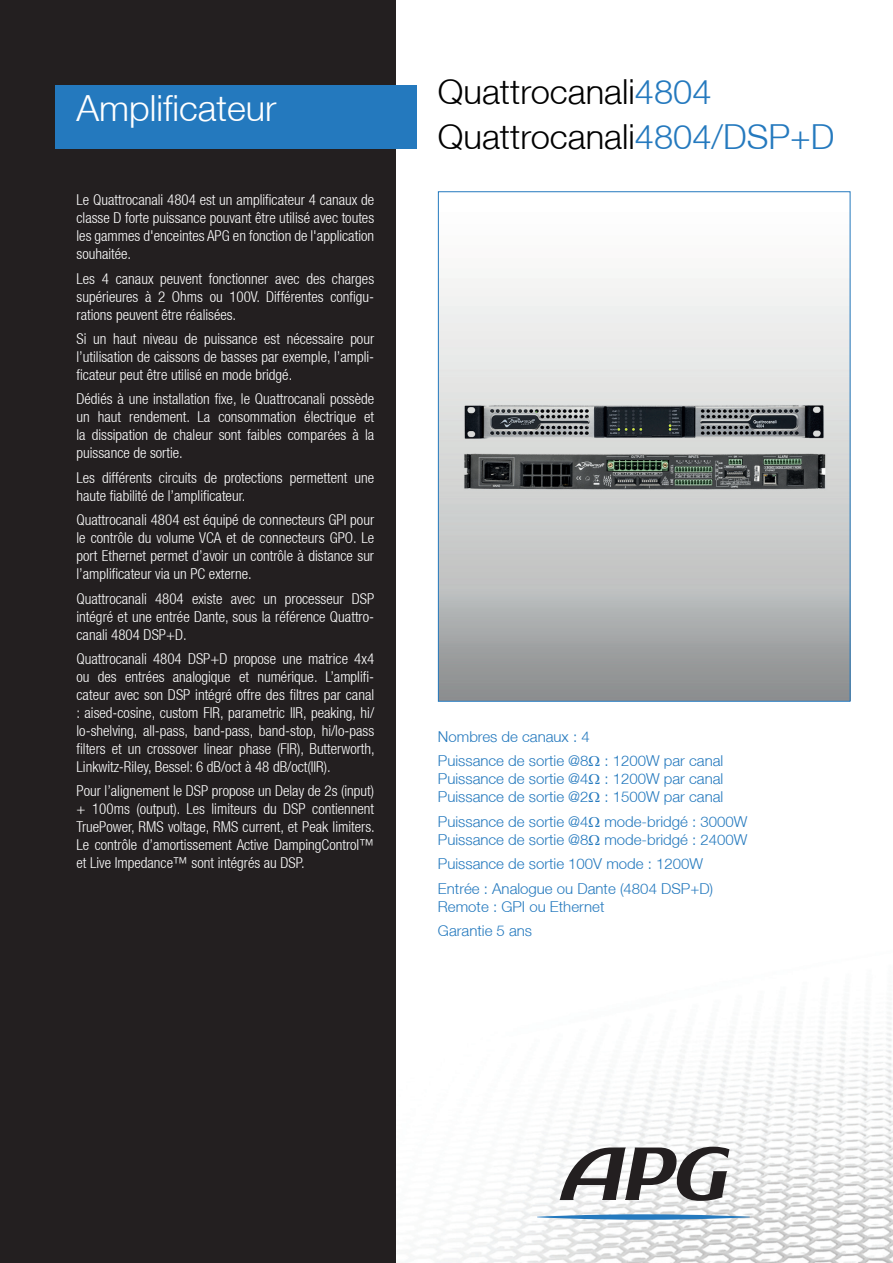
<style>
.page{position:relative;width:893px;height:1263px;background:#fff}
.page>*{position:absolute;margin:0;border:0;box-sizing:border-box;transform-origin:0 0}
.t1{font:300 36px "Helvetica Neue LT";color:#fff}
.t2{font:300 34.5px/45px "Helvetica Neue LT";color:#000}
.t3{font:300 condensed 15px/18px "Helvetica Neue LT";color:#fff;text-align:justify}
.t4{font:300 15px/24.3px "Helvetica Neue LT";color:#2479be}
.s1{color:#2479be}
</style>
<div class="page">
<img style="left:395px;top:808px;width:498px;height:455px">
<div style="left:0;top:0;width:395px;height:1263px;background:#231f20"></div>
<div style="left:55px;top:85px;width:362px;height:64px;background:#2479be"></div>
<svg style="left:560px;top:1147px;width:169px;height:54px"></svg>
<svg style="left:537px;top:1214px;width:213px;height:6px"></svg>
<img style="left:440px;top:278px;width:408px;height:422px">
<svg style="left:589px;top:816px;width:11px;height:11px"></svg>
<svg style="left:589px;top:834px;width:11px;height:11px"></svg>
<h1 class="t1" style="left:77px;top:87px;width:202px">Amplificateur</h1>
<p class="t3" style="left:77px;top:191px;width:299px">Le Quattrocanali 4804 est un amplificateur 4 canaux de classe D forte puissance pouvant être utilisé avec toutes les gammes d'enceintes APG en fonction de l'application souhaitée.</p>
<p class="t3" style="left:77px;top:269px;width:299px">Les 4 canaux peuvent fonctionner avec des charges supérieures à 2 Ohms ou 100V. Différentes configu&shy;rations peuvent être réalisées.</p>
<p class="t3" style="left:77px;top:330px;width:299px">Si un haut niveau de puissance est nécessaire pour l’utilisation de caissons de basses par exemple, l’ampli&shy;ficateur peut être utilisé en mode bridgé.</p>
<p class="t3" style="left:77px;top:390px;width:299px">Dédiés à une installation fixe, le Quattrocanali possède un haut rendement. La consommation électrique et la dissipation de chaleur sont faibles comparées à la puissance de sortie.</p>
<p class="t3" style="left:77px;top:468px;width:299px">Les différents circuits de protections permettent une haute fiabilité de l’amplificateur.</p>
<p class="t3" style="left:77px;top:511px;width:299px">Quattrocanali 4804 est équipé de connecteurs GPI pour le contrôle du volume VCA et de connecteurs GPO. Le port Ethernet permet d’avoir un contrôle à distance sur l’amplificateur via un PC externe.</p>
<p class="t3" style="left:77px;top:589px;width:299px">Quattrocanali 4804 existe avec un processeur DSP intégré et une entrée Dante, sous la référence Quattro&shy;canali 4804 DSP+D.</p>
<p class="t3" style="left:77px;top:649px;width:300px">Quattrocanali 4804 DSP+D propose une matrice 4x4 ou des entrées analogique et numérique. L’amplifi&shy;cateur avec son DSP intégré offre des filtres par canal : aised-cosine, custom FIR, parametric IIR, peaking, hi/ lo-shelving, all-pass, band-pass, band-stop, hi/lo-pass filters et un crossover linear phase (FIR), Butterworth, Linkwitz-Riley, Bessel: 6 dB/oct à 48 dB/oct(IIR).</p>
<p class="t3" style="left:77px;top:782px;width:300px">Pour l’alignement le DSP propose un Delay de 2s (input) + 100ms (output). Les limiteurs du DSP contiennent TruePower, RMS voltage, RMS current, et Peak limiters.<br>Le contrôle d’amortissement Active DampingControl™ et Live Impedance™ sont intégrés au DSP.</p>
<h2 class="t2" style="left:438px;top:69px;width:398px">Quattrocanali<span class="s1">4804<br></span>Quattrocanali<span class="s1">4804/DSP+D</span></h2>
<p class="t4" style="left:438px;top:724px;width:287px">Nombres de canaux : 4<br>Puissance de sortie @8 : 1200W par canal</p>
<p class="t4" style="left:438px;top:770px;width:287px;line-height:18px">Puissance de sortie @4 : 1200W par canal<br>Puissance de sortie @2 : 1500W par canal</p>
<p class="t4" style="left:438px;top:812px;width:311px;line-height:18px">Puissance de sortie @4 mode-bridgé : 3000W<br>Puissance de sortie @8 mode-bridgé : 2400W</p>
<p class="t4" style="left:438px;top:851px;width:277px">Puissance de sortie 100V mode : 1200W<br>Entrée : Analogue ou Dante (4804 DSP+D)</p>
<p class="t4" style="left:438px;top:894px;width:168px">Remote : GPI ou Ethernet<br>Garantie 5 ans</p>
</div>
